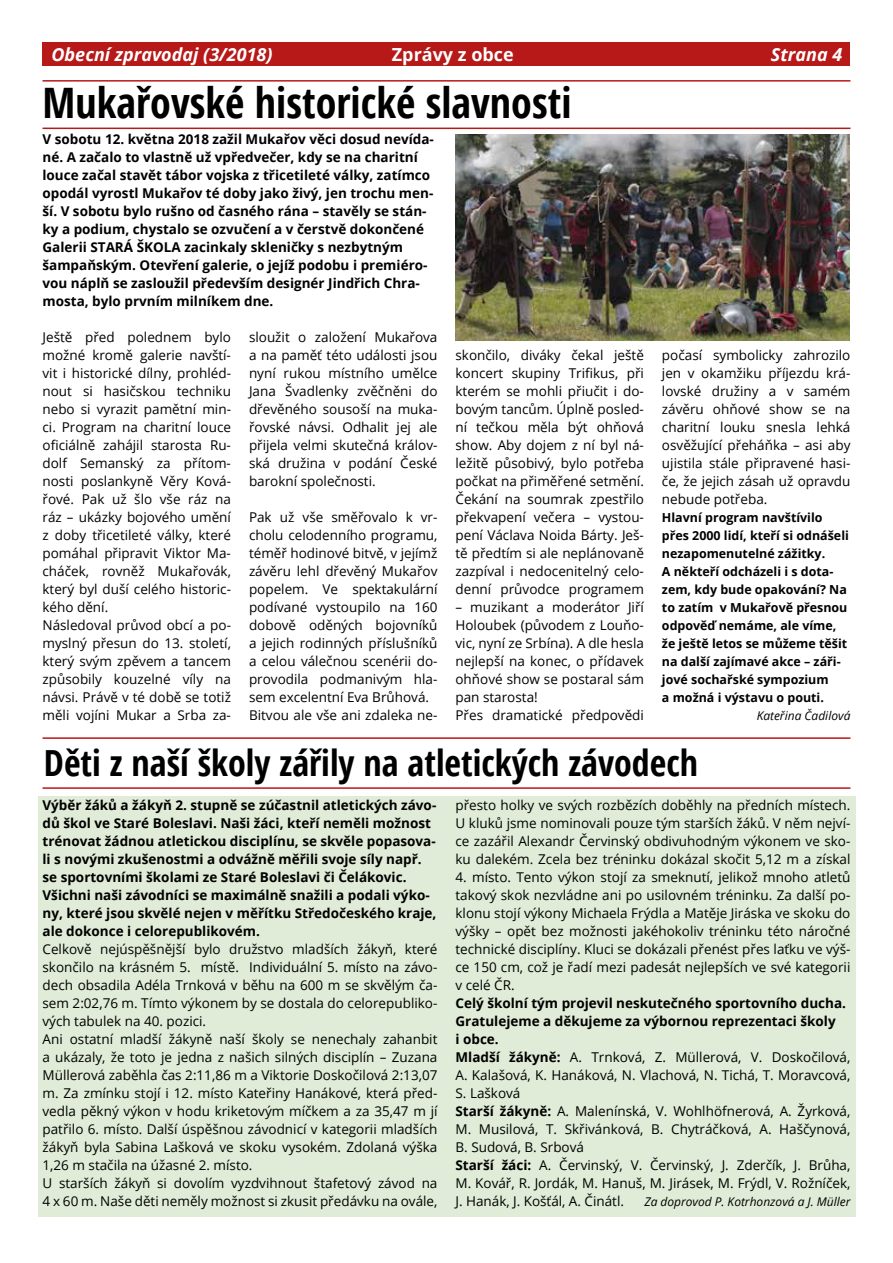
<style>
.page{position:relative;width:893px;height:1263px;background:#fff}
.page>*{position:absolute;margin:0;border:0;box-sizing:border-box;transform-origin:0 0}
.t1{font:700 42px "Open Sans Condensed";color:#000}
.t2{font:700 36px "Open Sans Condensed";color:#000}
.t3{font:italic 700 18px "Open Sans";color:#fff}
.t4{font:700 18px "Open Sans";color:#fff}
.t5{font:13.5px/18px "Open Sans";color:#000}
.t6{font:700 13.5px/18px "Open Sans";color:#000}
.t7{font:700 12.45px/18px "Open Sans";color:#000}
.t8{font:italic 12px "Open Sans";color:#000}
.s1{font-weight:700}
</style>
<div class="page">
<div style="left:38px;top:796px;width:818px;height:421px;background:#e0ecd7"></div>
<div style="left:43px;top:43px;width:807px;height:23px;background:#b61918"></div>
<hr style="left:43px;top:80px;width:807px;height:2px;background:#b61918">
<hr style="left:43px;top:128px;width:807px;height:1px;background:#b61918">
<hr style="left:43px;top:787px;width:807px;height:2px;background:#b61918">
<img style="left:455px;top:135px;width:395px;height:205px">
<hr style="left:43px;top:737px;width:807px;height:2px;background:#b61918">
<h3 class="t3" style="left:51px;top:42px;width:223px">Obecní zpravodaj (3/2018)</h3>
<h3 class="t4" style="left:392px;top:42px;width:123px">Zprávy z obce</h3>
<h3 class="t3" style="left:771px;top:42px;width:73px">Strana 4</h3>
<h1 class="t1" style="left:43px;top:74px;width:530px">Mukařovské historické slavnosti</h1>
<p class="t6" style="left:43px;top:129px;width:393px">V sobotu 12. května 2018 zažil Mukařov věci dosud nevída&shy;né. A začalo to vlastně už vpředvečer, kdy se na charitní louce začal stavět tábor vojska z třicetileté války, zatímco opodál vyrostl Mukařov té doby jako živý, jen trochu men&shy;ší. V sobotu bylo rušno od časného rána – stavěly se stán&shy;ky a podium, chystalo se ozvučení a v čerstvě dokončené Galerii STARÁ ŠKOLA zacinkaly skleničky s nezbytným šampaňským. Otevření galerie, o jejíž podobu i premiéro&shy;vou náplň se zasloužil především designér Jindřich Chra&shy;mosta, bylo prvním milníkem dne.</p>
<p class="t5" style="left:43px;top:328px;width:190px">Ještě před polednem bylo možné kromě galerie navští&shy;vit i historické dílny, prohléd&shy;nout si hasičskou techniku nebo si vyrazit pamětní min&shy;ci. Program na charitní louce oficiálně zahájil starosta Ru&shy;dolf Semanský za přítom&shy;nosti poslankyně Věry Ková&shy;řové. Pak už šlo vše ráz na ráz – ukázky bojového umění z doby třicetileté války, které pomáhal připravit Viktor Ma&shy;cháček, rovněž Mukařovák, který byl duší celého historic&shy;kého dění.<br>Následoval průvod obcí a po&shy;myslný přesun do 13. století, který svým zpěvem a tancem způsobily kouzelné víly na návsi. Právě v té době se totiž měli vojíni Mukar a Srba za-</p>
<p class="t5" style="left:249px;top:328px;width:190px;text-align:justify">sloužit o založení Mukařova a na paměť této události jsou nyní rukou místního umělce Jana Švadlenky zvěčněni do dřevěného sousoší na muka&shy;řovské návsi. Odhalit jej ale přijela velmi skutečná králov&shy;ská družina v podání České barokní společnosti.</p>
<p class="t5" style="left:249px;top:508px;width:190px">Pak už vše směřovalo k vr&shy;cholu celodenního programu, téměř hodinové bitvě, v jejímž závěru lehl dřevěný Mukařov popelem. Ve spektakulární podívané vystoupilo na 160 dobově oděných bojovníků a jejich rodinných příslušníků a celou válečnou scenérii do&shy;provodila podmanivým hla&shy;sem excelentní Eva Brůhová.<br>Bitvou ale vše ani zdaleka ne-</p>
<p class="t5" style="left:455px;top:346px;width:190px;text-align:justify">skončilo, diváky čekal ještě koncert skupiny Trifikus, při kterém se mohli přiučit i do&shy;bovým tancům. Úplně posled&shy;ní tečkou měla být ohňová show. Aby dojem z ní byl ná&shy;ležitě působivý, bylo potřeba počkat na přiměřené setmění.<br>Čekání na soumrak zpestřilo překvapení večera – vystou&shy;pení Václava Noida Bárty. Ješ&shy;tě předtím si ale neplánovaně zazpíval i nedocenitelný celo&shy;denní průvodce programem</p>
<p class="t5" style="left:455px;top:598px;width:190px">– muzikant a moderátor Jiří<br>Holoubek (původem z Louňo&shy;vic, nyní ze Srbína). A dle hesla nejlepší na konec, o přídavek ohňové show se postaral sám pan starosta!<br>Přes dramatické předpovědi</p>
<p class="t5" style="left:662px;top:345px;width:190px;text-align:justify">počasí symbolicky zahrozilo jen v okamžiku příjezdu krá&shy;lovské družiny a v samém závěru ohňové show se na charitní louku snesla lehká osvěžující přeháňka – asi aby ujistila stále připravené hasi&shy;če, že jejich zásah už opravdu nebude potřeba.</p>
<p class="t7" style="left:662px;top:508px;width:188px">Hlavní program navštívilo přes 2000 lidí, kteří si odnášeli nezapomenutelné zážitky.<br>A někteří odcházeli i s dota&shy;zem, kdy bude opakování? Na to zatím v Mukařově přesnou odpověď nemáme, ale víme, že ještě letos se můžeme těšit na další zajímavé akce – záři&shy;jové sochařské sympozium<br>a možná i výstavu o pouti.</p>
<p class="t8" style="left:757px;top:707px;width:95px">Kateřina Čadilová</p>
<h2 class="t2" style="left:44px;top:738px;width:655px">Děti z naší školy zářily na atletických závodech</h2>
<p class="t6" style="left:43px;top:796px;width:395px">Výběr žáků a žákyň 2. stupně se zúčastnil atletických závo&shy;dů škol ve Staré Boleslavi. Naši žáci, kteří neměli možnost trénovat žádnou atletickou disciplínu, se skvěle popasova&shy;li s novými zkušenostmi a odvážně měřili svoje síly např. se sportovními školami ze Staré Boleslavi či Čelákovic.<br>Všichni naši závodníci se maximálně snažili a podali výko&shy;ny, které jsou skvělé nejen v měřítku Středočeského kraje, ale dokonce i celorepublikovém.</p>
<p class="t5" style="left:43px;top:940px;width:396px">Celkově nejúspěšnější bylo družstvo mladších žákyň, které skončilo na krásném 5. místě. Individuální 5. místo na závo&shy;dech obsadila Adéla Trnková v běhu na 600 m se skvělým ča&shy;sem 2:02,76 m. Tímto výkonem by se dostala do celorepubliko&shy;vých tabulek na 40. pozici.<br>Ani ostatní mladší žákyně naší školy se nenechaly zahanbit a ukázaly, že toto je jedna z našich silných disciplín – Zuzana Müllerová zaběhla čas 2:11,86 m a Viktorie Doskočilová 2:13,07 m. Za zmínku stojí i 12. místo Kateřiny Hanákové, která před&shy;vedla pěkný výkon v hodu kriketovým míčkem a za 35,47 m jí patřilo 6. místo. Další úspěšnou závodnicí v kategorii mladších žákyň byla Sabina Lašková ve skoku vysokém. Zdolaná výška 1,26 m stačila na úžasné 2. místo.<br>U starších žákyň si dovolím vyzdvihnout štafetový závod na 4 x 60 m. Naše děti neměly možnost si zkusit předávku na ovále,</p>
<p class="t5" style="left:455px;top:796px;width:396px;text-align:justify">přesto holky ve svých rozbězích doběhly na předních místech.<br>U kluků jsme nominovali pouze tým starších žáků. V něm nejví&shy;ce zazářil Alexandr Červinský obdivuhodným výkonem ve sko&shy;ku dalekém. Zcela bez tréninku dokázal skočit 5,12 m a získal</p>
<p class="t5" style="left:455px;top:868px;width:396px;text-align:justify">4. místo. Tento výkon stojí za smeknutí, jelikož mnoho atletů takový skok nezvládne ani po usilovném tréninku. Za další po&shy;klonu stojí výkony Michaela Frýdla a Matěje Jiráska ve skoku do výšky – opět bez možnosti jakéhokoliv tréninku této náročné technické disciplíny. Kluci se dokázali přenést přes laťku ve výš&shy;ce 150 cm, což je řadí mezi padesát nejlepších ve své kategorii v celé ČR.</p>
<p class="t5" style="left:455px;top:994px;width:396px"><span class="s1">Celý školní tým projevil neskutečného sportovního ducha.<br>Gratulejeme a děkujeme za výbornou reprezentaci školy<br>i obce.<br>Mladší žákyně:</span> A. Trnková, Z. Müllerová, V. Doskočilová, A. Kalašová, K. Hanáková, N. Vlachová, N. Tichá, T. Moravcová, S. Lašková<br><span class="s1">Starší žákyně:</span> A. Malenínská, V. Wohlhöfnerová, A. Žyrková, M. Musilová, T. Skřivánková, B. Chytráčková, A. Haščynová, B. Sudová, B. Srbová<br><span class="s1">Starší žáci:</span> A. Červinský, V. Červinský, J. Zderčík, J. Brůha, M. Kovář, R. Jordák, M. Hanuš, M. Jirásek, M. Frýdl, V. Rožníček, J. Hanák, J. Košťál, A. Činátl.</p>
<p class="t8" style="left:644px;top:1193px;width:208px">Za doprovod P. Kotrhonzová a J. Müller</p>
</div>
